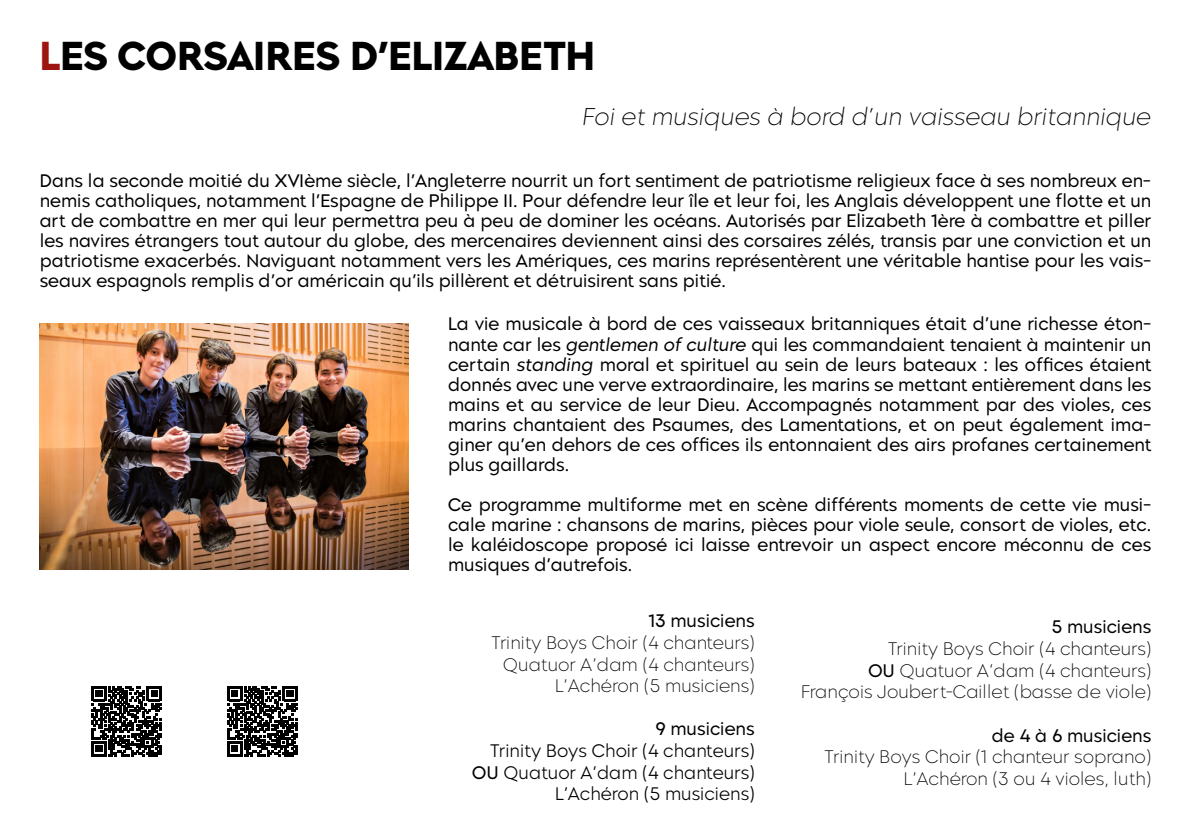
<style>
.page{position:relative;width:1191px;height:840px;background:#fff}
.page>*{position:absolute;margin:0;border:0;box-sizing:border-box;transform-origin:0 0}
.t1{font:700 40px "Morn";color:#000}
.t2{font:italic 200 24px "Morn";color:#000}
.t3{font:18px/20px "Morn";color:#000;text-align:justify}
.t4{font:200 18px/21.6px "Morn";color:#000;text-align:right}
.t5{font:300 18px/21.6px "Morn";color:#000;text-align:right}
.s1{color:#9e1510}
.s2{font-style:italic}
.s3{font-weight:400}
</style>
<div class="page">
<img style="left:40px;top:323px;width:368px;height:246px">
<svg style="left:227px;top:686px;width:70px;height:70px"></svg>
<svg style="left:92px;top:686px;width:70px;height:70px"></svg>
<h1 class="t1" style="left:40px;top:32px;width:557px"><span class="s1">L</span>ES CORSAIRES D’ELIZABETH</h1>
<h2 class="t2" style="left:582px;top:102px;width:570px">Foi et musiques à bord d’un vaisseau britannique</h2>
<p class="t3" style="left:40px;top:171px;width:1113px">Dans la seconde moitié du XVIème siècle, l’Angleterre nourrit un fort sentiment de patriotisme religieux face à ses nombreux en&shy;nemis catholiques, notamment l’Espagne de Philippe II. Pour défendre leur île et leur foi, les Anglais développent une flotte et un art de combattre en mer qui leur permettra peu à peu de dominer les océans. Autorisés par Elizabeth 1ère à combattre et piller les navires étrangers tout autour du globe, des mercenaires deviennent ainsi des corsaires zélés, transis par une conviction et un patriotisme exacerbés. Naviguant notamment vers les Amériques, ces marins représentèrent une véritable hantise pour les vais&shy;seaux espagnols remplis d’or américain qu’ils pillèrent et détruisirent sans pitié.</p>
<p class="t3" style="left:448px;top:314px;width:705px">La vie musicale à bord de ces vaisseaux britanniques était d’une richesse éton&shy;nante car les <span class="s2">gentlemen of culture</span> qui les commandaient tenaient à maintenir un certain <span class="s2">standing</span> moral et spirituel au sein de leurs bateaux : les offices étaient donnés avec une verve extraordinaire, les marins se mettant entièrement dans les mains et au service de leur Dieu. Accompagnés notamment par des violes, ces marins chantaient des Psaumes, des Lamentations, et on peut également ima&shy;giner qu’en dehors de ces offices ils entonnaient des airs profanes certainement plus gaillards.</p>
<p class="t3" style="left:448px;top:494px;width:705px">Ce programme multiforme met en scène différents moments de cette vie musi&shy;cale marine : chansons de marins, pièces pour viole seule, consort de violes, etc. le kaléidoscope proposé ici laisse entrevoir un aspect encore méconnu de ces musiques d’autrefois.</p>
<p class="t3" style="left:649px;top:610px;width:107px">13 musiciens</p>
<p class="t4" style="left:492px;top:631px;width:264px">Trinity Boys Choir (4 chanteurs)<br>Quatuor A’dam (4 chanteurs)<br>L’Achéron (5 musiciens)</p>
<p class="t3" style="left:655px;top:718px;width:101px">9 musiciens</p>
<p class="t5" style="left:472px;top:739px;width:284px">Trinity Boys Choir (4 chanteurs)<br><span class="s3">OU</span> Quatuor A’dam (4 chanteurs)<br>L’Achéron (5 musiciens)</p>
<p class="t3" style="left:1051px;top:616px;width:101px">5 musiciens</p>
<p class="t4" style="left:801px;top:637px;width:352px">Trinity Boys Choir (4 chanteurs)<br><span class="s3">OU</span> Quatuor A’dam (4 chanteurs)<br>François Joubert-Caillet (basse de viole)</p>
<p class="t3" style="left:991px;top:724px;width:161px">de 4 à 6 musiciens</p>
<p class="t4" style="left:825px;top:745px;width:328px">Trinity Boys Choir (1 chanteur soprano)<br>L’Achéron (3 ou 4 violes, luth)</p>
</div>
